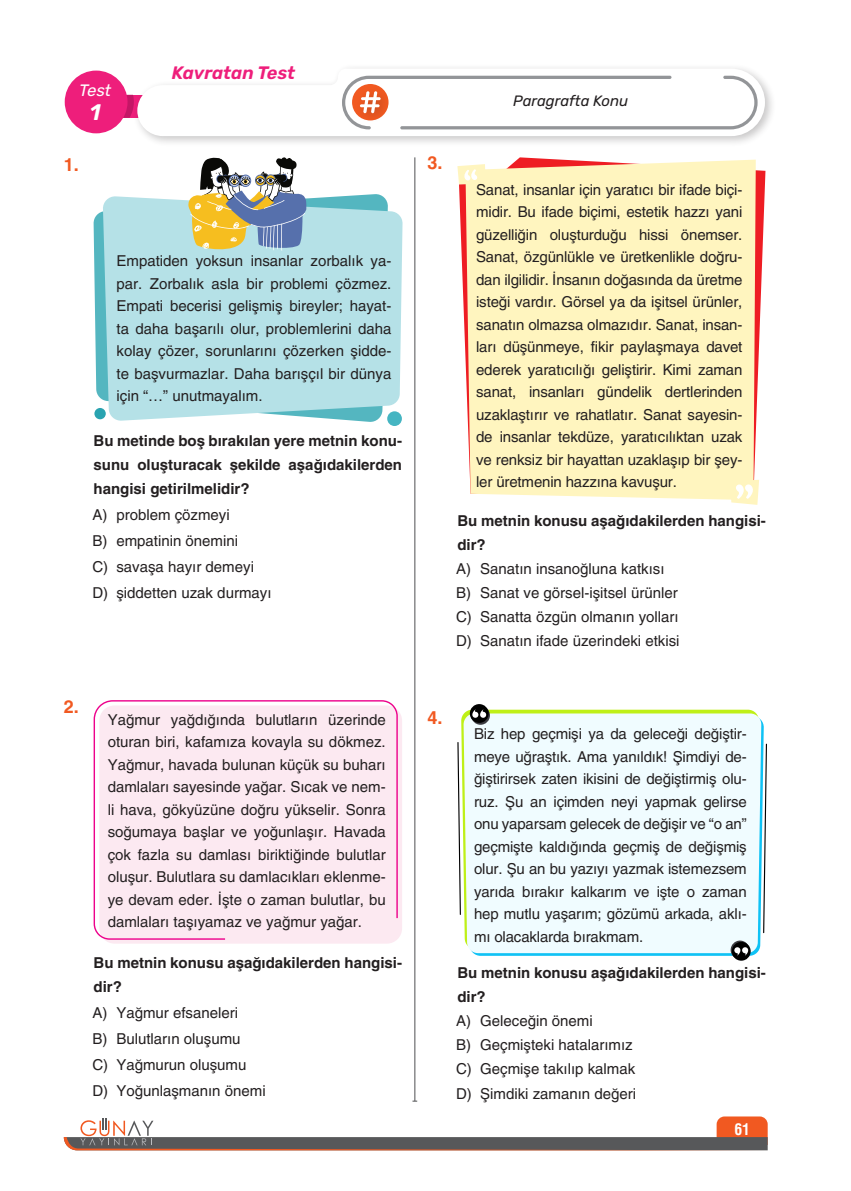
<style>
.page{position:relative;width:851px;height:1191px;background:#fff}
.page>*{position:absolute;margin:0;border:0;box-sizing:border-box;transform-origin:0 0}
.t1{font:italic 600 22.5px "Rubik";color:#fff}
.t2{font:italic 600 18px "Rubik";color:#ee1e7b}
.t3{font:700 18px "Helveticaaci";color:#f15921}
.t4{font:italic 16.5px "Rubik";color:#fff}
.t5{font:700 condensed 15.75px "Swiss 721 BT";color:#fff}
.kuutu_ici_metin{font:15px/22.5px "Helveticaaci";letter-spacing:-.005em;color:#231f20;text-align:justify}
.alt_alta_siklar{font:15px "Helveticaaci";color:#231f20}
.soru_bold{font:700 15px/24px "Helveticaaci";color:#231f20}
.t6{font:italic 15px "Rubik";color:#231f20}
</style>
<div class="page">
<hr style="left:414px;top:157px;width:1px;height:944px;background:#57585a">
<svg style="left:64px;top:1116px;width:703px;height:34px"></svg>
<svg style="left:123px;top:95px;width:10px;height:23px"></svg>
<div style="left:65px;top:71px;width:62px;height:62px;background:#ee1e7b;border-radius:50%"></div>
<div style="left:133px;top:63px;width:643px;height:84px;background:#231f20;opacity:.25"></div>
<svg style="left:137px;top:69px;width:627px;height:67px"></svg>
<svg style="left:342px;top:76px;width:415px;height:53px"></svg>
<svg style="left:93px;top:194px;width:295px;height:228px;fill:#5cb9c2"></svg>
<svg style="left:103px;top:196px;width:299px;height:225px;background:#b3e0e6"></svg>
<div style="left:387px;top:411px;width:15px;height:15px;background:#45b5c2;border-radius:50%"></div>
<div style="left:94px;top:408px;width:12px;height:11px;background:#29a3b0;border-radius:50%"></div>
<svg style="left:188px;top:157px;width:118px;height:94px"></svg>
<svg style="left:104px;top:711px;width:298px;height:232px;background:#fbdfed"></svg>
<div style="left:94px;top:700px;width:304px;height:239px;background:#fce9f1"></div>
<svg style="left:459px;top:157px;width:306px;height:323px"></svg>
<div style="left:465px;top:160px;width:290px;height:340px;background:#fff5bf"></div>
<svg style="left:457px;top:164px;width:28px;height:20px"></svg>
<svg style="left:730px;top:480px;width:29px;height:25px"></svg>
<svg style="left:461px;top:709px;width:295px;height:119px"></svg>
<div style="left:463px;top:713px;width:298px;height:240px;background:#f0fcff"></div>
<svg style="left:471px;top:706px;width:19px;height:19px"></svg>
<svg style="left:469px;top:704px;width:19px;height:19px"></svg>
<svg style="left:730px;top:940px;width:19px;height:19px"></svg>
<div style="left:731px;top:942px;width:19px;height:18px;background:#000;border-radius:50%"></div>
<svg style="left:734px;top:947px;width:14px;height:8px"></svg>
<svg style="left:472px;top:709px;width:14px;height:9px"></svg>
<svg style="left:763px;top:743px;width:3px;height:190px"></svg>
<svg style="left:457px;top:742px;width:4px;height:173px"></svg>
<p class="t4" style="left:79px;top:82px;width:33px">Test</p>
<p class="t1" style="left:90px;top:100px;width:12px">1</p>
<p class="t3" style="left:64px;top:155px;width:17px">1.</p>
<p class="t2" style="left:172px;top:63px;width:125px">Kavratan Test</p>
<p class="kuutu_ici_metin" style="left:117px;top:250px;width:276px">Empatiden yoksun insanlar zorbalık ya&shy;par. Zorbalık asla bir problemi çözmez.<br>Empati becerisi gelişmiş bireyler; hayat&shy;ta daha başarılı olur, problemlerini daha kolay çözer, sorunlarını çözerken şidde&shy;te başvurmazlar. Daha barışçıl bir dünya için “…” unutmayalım.</p>
<p class="soru_bold" style="left:94px;top:428px;width:310px;text-align:justify">Bu metinde boş bırakılan yere metnin konu&shy;sunu oluşturacak şekilde aşağıdakilerden hangisi getirilmelidir?</p>
<p class="alt_alta_siklar" style="left:92px;top:506px;width:139px">A) problem çözmeyi</p>
<p class="alt_alta_siklar" style="left:92px;top:532px;width:147px">B) empatinin önemini</p>
<p class="alt_alta_siklar" style="left:92px;top:558px;width:163px">C) savaşa hayır demeyi</p>
<p class="alt_alta_siklar" style="left:92px;top:584px;width:181px">D) şiddetten uzak durmayı</p>
<p class="t3" style="left:64px;top:696px;width:17px">2.</p>
<p class="kuutu_ici_metin" style="left:108px;top:708px;width:279px">Yağmur yağdığında bulutların üzerinde oturan biri, kafamıza kovayla su dökmez.<br>Yağmur, havada bulunan küçük su buharı damlaları sayesinde yağar. Sıcak ve nem&shy;li hava, gökyüzüne doğru yükselir. Sonra soğumaya başlar ve yoğunlaşır. Havada çok fazla su damlası biriktiğinde bulutlar oluşur. Bulutlara su damlacıkları eklenme&shy;ye devam eder. İşte o zaman bulutlar, bu damlaları taşıyamaz ve yağmur yağar.</p>
<p class="soru_bold" style="left:94px;top:950px;width:310px">Bu metnin konusu aşağıdakilerden hangisi&shy;dir?</p>
<p class="alt_alta_siklar" style="left:92px;top:1003px;width:147px">A) Yağmur efsaneleri</p>
<p class="alt_alta_siklar" style="left:92px;top:1030px;width:150px">B) Bulutların oluşumu</p>
<p class="alt_alta_siklar" style="left:92px;top:1056px;width:156px">C) Yağmurun oluşumu</p>
<p class="alt_alta_siklar" style="left:92px;top:1082px;width:175px">D) Yoğunlaşmanın önemi</p>
<p class="t6" style="left:513px;top:93px;width:117px">Paragrafta Konu</p>
<p class="t3" style="left:427px;top:153px;width:16px">3.</p>
<p class="kuutu_ici_metin" style="left:476px;top:178px;width:268px">Sanat, insanlar için yaratıcı bir ifade biçi&shy;midir. Bu ifade biçimi, estetik hazzı yani güzelliğin oluşturduğu hissi önemser.<br>Sanat, özgünlükle ve üretkenlikle doğru&shy;dan ilgilidir. İnsanın doğasında da üretme isteği vardır. Görsel ya da işitsel ürünler, sanatın olmazsa olmazıdır. Sanat, insan&shy;ları düşünmeye, fikir paylaşmaya davet ederek yaratıcılığı geliştirir. Kimi zaman sanat, insanları gündelik dertlerinden uzaklaştırır ve rahatlatır. Sanat sayesin&shy;de insanlar tekdüze, yaratıcılıktan uzak ve renksiz bir hayattan uzaklaşıp bir şey&shy;ler üretmenin hazzına kavuşur.</p>
<p class="soru_bold" style="left:457px;top:508px;width:310px">Bu metnin konusu aşağıdakilerden hangisi&shy;dir?</p>
<p class="alt_alta_siklar" style="left:456px;top:559px;width:210px">A) Sanatın insanoğluna katkısı</p>
<p class="alt_alta_siklar" style="left:456px;top:583px;width:223px">B) Sanat ve görsel-işitsel ürünler</p>
<p class="alt_alta_siklar" style="left:456px;top:607px;width:224px">C) Sanatta özgün olmanın yolları</p>
<p class="alt_alta_siklar" style="left:456px;top:631px;width:225px">D) Sanatın ifade üzerindeki etkisi</p>
<p class="t3" style="left:427px;top:707px;width:17px">4.</p>
<p class="kuutu_ici_metin" style="left:474px;top:722px;width:274px">Biz hep geçmişi ya da geleceği değiştir&shy;meye uğraştık. Ama yanıldık! Şimdiyi de&shy;ğiştirirsek zaten ikisini de değiştirmiş olu&shy;ruz. Şu an içimden neyi yapmak gelirse onu yaparsam gelecek de değişir ve “o an” geçmişte kaldığında geçmiş de değişmiş olur. Şu an bu yazıyı yazmak istemezsem yarıda bırakır kalkarım ve işte o zaman hep mutlu yaşarım; gözümü arkada, aklı&shy;mı olacaklarda bırakmam.</p>
<p class="soru_bold" style="left:457px;top:961px;width:310px">Bu metnin konusu aşağıdakilerden hangisi&shy;dir?</p>
<p class="alt_alta_siklar" style="left:456px;top:1012px;width:138px">A) Geleceğin önemi</p>
<p class="alt_alta_siklar" style="left:456px;top:1036px;width:178px">B) Geçmişteki hatalarımız</p>
<p class="alt_alta_siklar" style="left:456px;top:1060px;width:181px">C) Geçmişe takılıp kalmak</p>
<p class="alt_alta_siklar" style="left:456px;top:1084px;width:181px">D) Şimdiki zamanın değeri</p>
<p class="t5" style="left:734px;top:1119px;width:17px">61</p>
</div>
